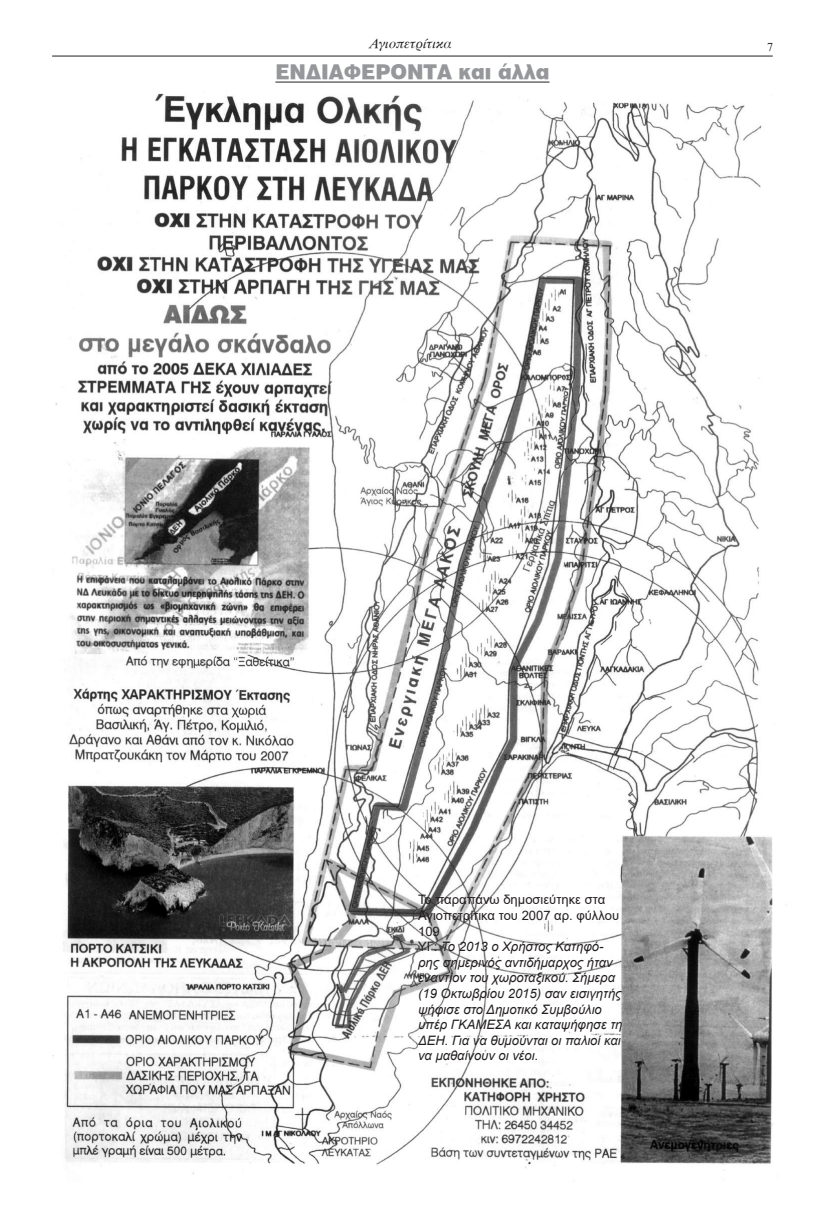
<style>
.page{position:relative;width:823px;height:1219px;background:#fff}
.page>*{position:absolute;margin:0;border:0;box-sizing:border-box;transform-origin:0 0}
.t1{font:900 20px "UB Helvetica";color:#95979a}
.t2{font:14px "UB Times Italic";color:#231f20}
.t3{font:italic 13px/15.6px "Arial";color:#231f20}
.t4{font:12px "Times New Roman";color:#231f20}
.s1{font-style:normal}
</style>
<div class="page">
<hr style="left:52px;top:56px;width:720px;height:1px;background:#231f20">
<hr style="left:275px;top:82px;width:274px;height:1px;background:#231f20">
<img style="left:52px;top:93px;width:721px;height:1087px">
<p class="t2" style="left:370px;top:36px;width:83px">Αγιοπετρίτικα</p>
<p class="t4" style="left:766px;top:38px;width:7px">7</p>
<h1 class="t1" style="left:275px;top:60px;width:275px">ΕΝΔΙΑΦΕΡΟΝΤΑ και άλλα</h1>
<p class="t3" style="left:418px;top:892px;width:206px"><span class="s1">Το παραπάνω δημοσιεύτηκε στα<br>Αγιοπετρίτικα του 2007 αρ. φύλλου<br>109<br>ΥΓ:</span> Το 2013 ο Χρήστος Κατηφό&shy;ρης σημερινός αντιδήμαρχος ήταν εναντίον του χωροταξικού. Σήμερα (19 Οκτωβρίου 2015) σαν εισιγητής ψήφισε στο Δημοτικό Συμβούλιο υπέρ ΓΚΑΜΕΣΑ και καταψήφησε τη<br>ΔΕΗ. Για να θυμούνται οι παλιοί και να μαθαίνουν οι νέοι.</p>
</div>
